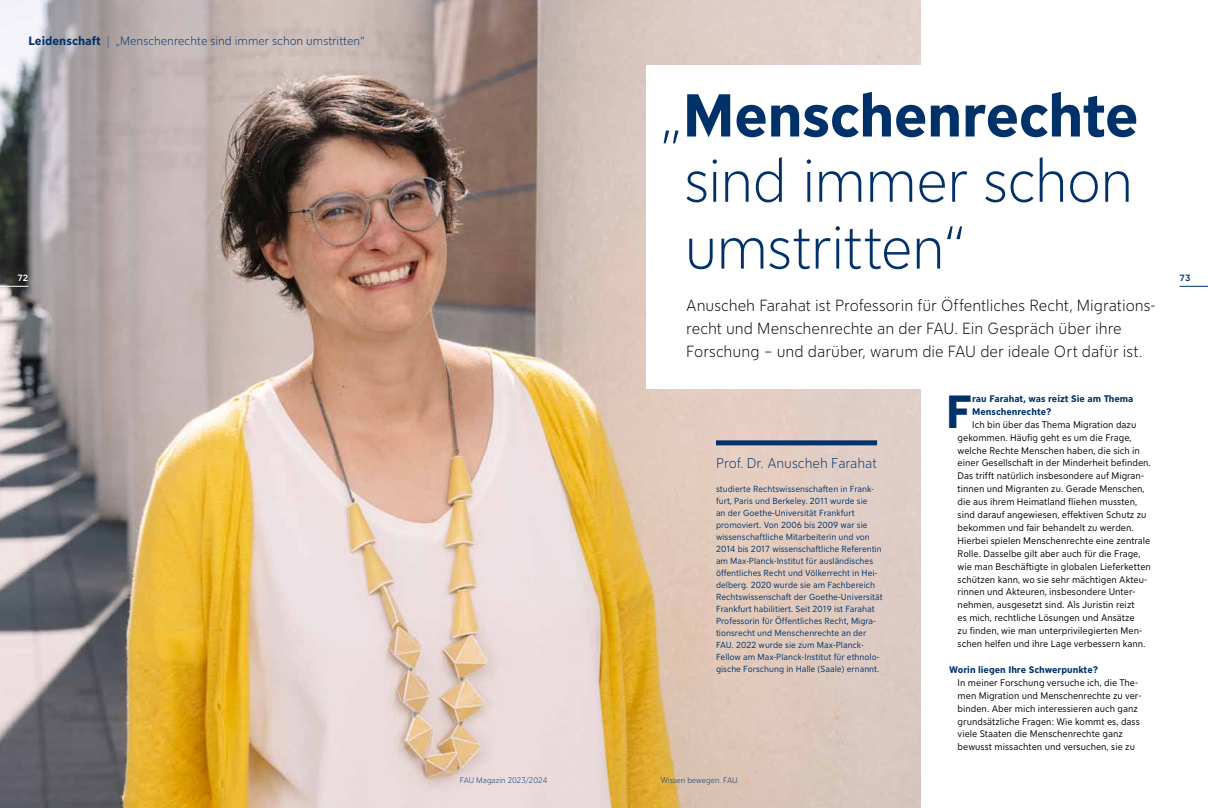
<style>
.page{position:relative;width:1208px;height:808px;background:#fff}
.page>*{position:absolute;margin:0;border:0;box-sizing:border-box;transform-origin:0 0}
.t1{font:300 60px/66px "FAU Sans";letter-spacing:-.02em;color:#003269;text-align:justify}
.t2{font:700 46.1px "FAU Sans";color:#003269}
.t3{font:300 16px/23px "FAU Sans";color:#000}
.t4{font:300 14px "FAU Sans";color:#003269}
.t5{font:300 12px "FAU Sans";color:#003269}
.t6{font:9.5px/12.9px "FAU Sans";color:#000}
.t7{font:700 9.5px/12.9px "FAU Sans";color:#003269}
.t8{font:500 9px "FAU Sans";color:#fff}
.t9{font:500 9px "FAU Sans";color:#003269}
.t10{font:8.8px/12px "FAU Sans";color:#003269}
.t11{font:300 8px "FAU Sans";color:#003269}
.s1{font-weight:700}
</style>
<div class="page">
<img style="left:0;top:0;width:920px;height:808px">
<div style="left:646px;top:65px;width:505px;height:324px;background:#fff"></div>
<svg style="left:0;top:286px;width:28px;height:1px"></svg>
<svg style="left:1179px;top:286px;width:29px;height:1px"></svg>
<div style="left:716px;top:440px;width:161px;height:5px;background:#003269"></div>
<p class="t5" style="left:28px;top:33px;width:338px"><span class="s1">Leidenschaft</span> | „Menschenrechte sind immer schon umstritten“</p>
<h1 class="t1" style="left:684px;top:79px;width:456px;text-indent:-24px">„<span class="s1">Menschenrechte </span>sind immer schon umstritten“</h1>
<h3 class="t3" style="left:686px;top:293px;width:470px">Anuscheh Farahat ist Professorin für Öffentliches Recht, Migrations&shy;recht und Menschenrechte an der FAU. Ein Gespräch über ihre<br>Forschung – und darüber, warum die FAU der ideale Ort dafür ist.</h3>
<p class="t8" style="left:17px;top:272px;width:12px">72</p>
<p class="t9" style="left:1179px;top:272px;width:12px">73</p>
<h3 class="t4" style="left:716px;top:453px;width:163px">Prof. Dr. Anuscheh Farahat</h3>
<p class="t10" style="left:716px;top:482px;width:168px">studierte Rechtswissenschaften in Frank&shy;furt, Paris und Berkeley. 2011 wurde sie<br>an der Goethe-Universität Frankfurt promoviert. Von 2006 bis 2009 war sie wissenschaftliche Mitarbeiterin und von 2014 bis 2017 wissenschaftliche Referentin am Max-Planck-Institut für ausländisches öffentliches Recht und Völkerrecht in Hei&shy;delberg. 2020 wurde sie am Fachbereich Rechtswissenschaft der Goethe-Universität Frankfurt habilitiert. Seit 2019 ist Farahat Professorin für Öffentliches Recht, Migra&shy;tionsrecht und Menschenrechte an der FAU. 2022 wurde sie zum Max-Planck-Fellow am Max-Planck-Institut für ethnolo&shy;gische Forschung in Halle (Saale) ernannt.</p>
<p class="t11" style="left:460px;top:775px;width:89px">FAU Magazin 2023/2024</p>
<p class="t11" style="left:660px;top:775px;width:80px">Wissen bewegen. FAU.</p>
<h2 class="t2" style="left:945px;top:378px;width:28px">F</h2>
<p class="t7" style="left:972px;top:392px;width:163px">rau Farahat, was reizt Sie am Thema<br>Menschenrechte?</p>
<p class="t6" style="left:957px;top:417px;width:195px;text-indent:15px">Ich bin über das Thema Migration dazu gekommen. Häufig geht es um die Frage, welche Rechte Menschen haben, die sich in einer Gesellschaft in der Minderheit befinden.<br>Das trifft natürlich insbesondere auf Migran&shy;tinnen und Migranten zu. Gerade Menschen, die aus ihrem Heimatland fliehen mussten, sind darauf angewiesen, effektiven Schutz zu bekommen und fair behandelt zu werden.<br>Hierbei spielen Menschenrechte eine zentrale Rolle. Dasselbe gilt aber auch für die Frage, wie man Beschäftigte in globalen Lieferketten schützen kann, wo sie sehr mächtigen Akteu&shy;rinnen und Akteuren, insbesondere Unter&shy;nehmen, ausgesetzt sind. Als Juristin reizt<br>es mich, rechtliche Lösungen und Ansätze<br>zu finden, wie man unterprivilegierten Men&shy;schen helfen und ihre Lage verbessern kann.</p>
<p class="t7" style="left:949px;top:662px;width:150px">Worin liegen Ihre Schwerpunkte?</p>
<p class="t6" style="left:957px;top:675px;width:185px">In meiner Forschung versuche ich, die The&shy;men Migration und Menschenrechte zu ver&shy;binden. Aber mich interessieren auch ganz grundsätzliche Fragen: Wie kommt es, dass viele Staaten die Menschenrechte ganz bewusst missachten und versuchen, sie zu</p>
</div>
